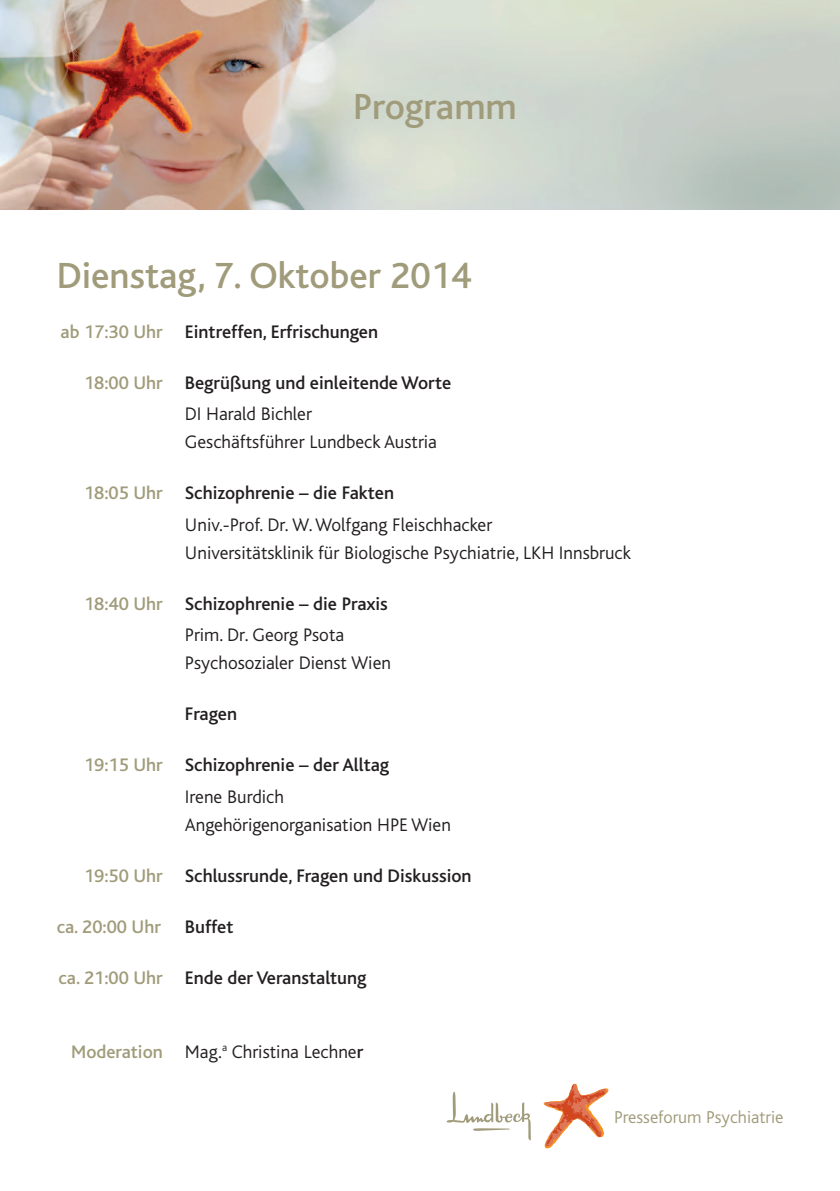
<style>
.page{position:relative;width:840px;height:1191px;background:#fff}
.page>*{position:absolute;margin:0;border:0;box-sizing:border-box;transform-origin:0 0}
.t1{font:500 38px "Bliss";color:#a09b7a}
.t2{font:500 19px/31.2px "Bliss";color:#231f20}
.t3{font:300 19px/31.2px "Bliss";color:#231f20}
.t4{font:500 19px "Bliss";color:#a09b7a}
.t5{font:300 18px "Bliss";color:#a09b7a}
.s1{color:#a09b7a}
.s2{font-weight:300}
.s3{font-weight:500;color:#a09b7a}
.s4{font-weight:500}
</style>
<div class="page">
<img style="left:0;top:0;width:839px;height:210px">
<svg style="left:543px;top:1083px;width:65px;height:65px"></svg>
<svg style="left:446px;top:1091px;width:85px;height:49px"></svg>
<h1 class="t1" style="left:353px;top:87px;width:165px">Programm</h1>
<h1 class="t1" style="left:57px;top:256px;width:416px">Dienstag, 7. Oktober 2014</h1>
<p class="t2" style="left:60px;top:316px;width:319px"><span class="s1">ab 17:30 Uhr</span> Eintreffen, Erfrischungen</p>
<p class="t2" style="left:185px;top:367px;width:268px;text-indent:-101px"><span class="s1">18:00 Uhr</span> Begrüßung und einleitende Worte<br><span class="s2">DI Harald Bichler</span></p>
<p class="t3" style="left:185px;top:427px;width:253px">Geschäftsführer Lundbeck Austria</p>
<p class="t3" style="left:185px;top:478px;width:309px;text-indent:-101px"><span class="s3">18:05 Uhr</span> <span class="s4">Schizophrenie – die Fakten<br></span>Univ.-Prof. Dr. W. Wolfgang Fleischhacker</p>
<p class="t3" style="left:185px;top:537px;width:447px">Universitätsklinik für Biologische Psychiatrie, LKH Innsbruck</p>
<p class="t2" style="left:185px;top:588px;width:204px;text-indent:-101px"><span class="s1">18:40 Uhr</span> Schizophrenie – die Praxis<br><span class="s2">Prim. Dr. Georg Psota</span></p>
<p class="t3" style="left:185px;top:648px;width:207px">Psychosozialer Dienst Wien</p>
<p class="t2" style="left:185px;top:699px;width:54px">Fragen</p>
<p class="t2" style="left:84px;top:750px;width:306px;text-align:center"><span class="s1">19:15 Uhr</span> Schizophrenie – der Alltag<br><span class="s2">Irene Burdich</span></p>
<p class="t3" style="left:185px;top:809px;width:267px">Angehörigenorganisation HPE Wien</p>
<p class="t2" style="left:84px;top:860px;width:389px"><span class="s1">19:50 Uhr</span> Schlussrunde, Fragen und Diskussion</p>
<p class="t4" style="left:57px;top:916px;width:106px">ca. 20:00 Uhr</p>
<p class="t2" style="left:185px;top:911px;width:50px">Buffet</p>
<p class="t2" style="left:59px;top:962px;width:309px"><span class="s1">ca. 21:00 Uhr</span> Ende der Veranstaltung</p>
<p class="t3" style="left:71px;top:1036px;width:293px"><span class="s3">Moderation</span> Mag.<sup>a</sup> Christina Lechne<span class="s4">r</span></p>
<p class="t5" style="left:613px;top:1107px;width:171px">Presseforum Psychiatrie</p>
</div>
